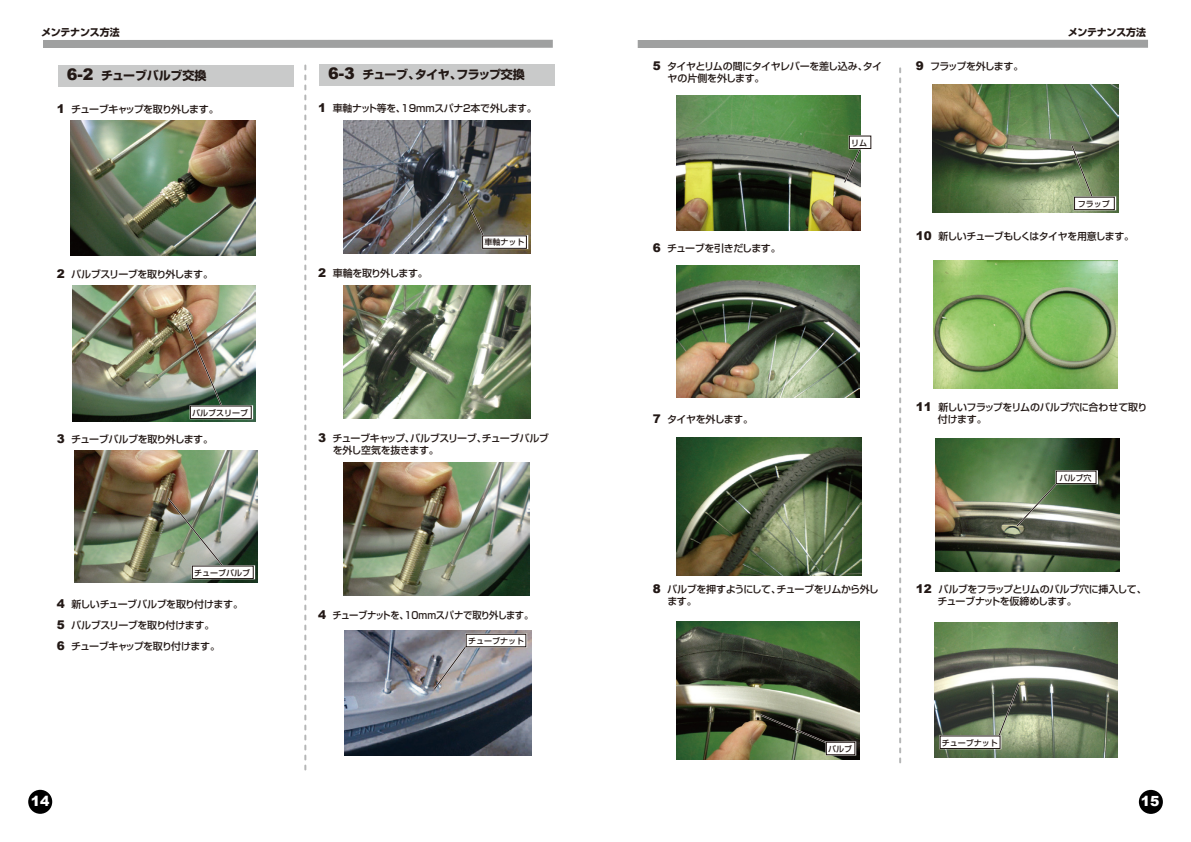
<style>
.page{position:relative;width:1191px;height:842px;background:#fff}
.page>*{position:absolute;margin:0;border:0;box-sizing:border-box;transform-origin:0 0}
.t1{font:900 14px "Arial";color:#fff}
.t2{font:700 12px "Shin Go Pro";letter-spacing:-.055em;color:#221815}
.t3{font:700 12px "Shin Go Pro";letter-spacing:-.03em;color:#221815}
.t4{font:500 10px/12px "Shin Go Pro";letter-spacing:-.045em;color:#221815}
.t5{font:500 10px "Shin Go Pro";letter-spacing:-.045em;color:#221815;scale:.93 1}
.t6{font:500 10px "Shin Go Pro";letter-spacing:-.02em;color:#221815}
.t7{font:500 10px "Shin Go Pro";letter-spacing:-.07em;color:#221815}
.t8{font:500 10px "Shin Go Pro";letter-spacing:-.095em;color:#221815}
.t9{font:700 10px "Shin Go Pro";letter-spacing:-.02em;color:#221815}
.t10{font:500 8px "Shin Go Pro";color:#221815}
.s1{font-family:"Arial";font-weight:900;font-size:12px}
.s2{font-family:"Arial";font-weight:900;font-size:16px}
</style>
<div class="page">
<div style="left:28px;top:790px;width:24px;height:24px;background:#000;border-radius:50%"></div>
<div style="left:1138px;top:790px;width:24px;height:24px;background:#000;border-radius:50%"></div>
<div style="left:43px;top:40px;width:510px;height:8px;background:#9fa0a0"></div>
<div style="left:637px;top:40px;width:511px;height:8px;background:#9fa0a0"></div>
<svg style="left:899px;top:67px;width:2px;height:695px"></svg>
<div style="left:319px;top:64px;width:235px;height:22px;background:#c9caca"></div>
<svg style="left:304px;top:65px;width:2px;height:704px"></svg>
<div style="left:58px;top:65px;width:235px;height:21px;background:#c9caca"></div>
<img style="left:676px;top:95px;width:184px;height:135px">
<img style="left:676px;top:266px;width:183px;height:132px">
<img style="left:677px;top:437px;width:184px;height:139px">
<img style="left:676px;top:622px;width:183px;height:137px">
<img style="left:932px;top:84px;width:186px;height:129px">
<img style="left:933px;top:260px;width:184px;height:129px">
<img style="left:935px;top:439px;width:184px;height:132px">
<img style="left:934px;top:622px;width:183px;height:135px">
<img style="left:343px;top:462px;width:186px;height:134px">
<img style="left:70px;top:120px;width:186px;height:136px">
<img style="left:73px;top:286px;width:182px;height:135px">
<img style="left:74px;top:451px;width:184px;height:131px">
<img style="left:343px;top:120px;width:187px;height:133px">
<img style="left:343px;top:285px;width:187px;height:133px">
<svg style="left:462px;top:191px;width:24px;height:49px"></svg>
<div style="left:482px;top:235px;width:46px;height:14px;background:#fff;border:2px solid #fff"></div>
<div style="left:482px;top:236px;width:44px;height:13px;border:1px solid #221815"></div>
<img style="left:344px;top:630px;width:187px;height:125px">
<svg style="left:842px;top:147px;width:19px;height:37px"></svg>
<div style="left:848px;top:135px;width:24px;height:14px;background:#fff;border:2px solid #fff"></div>
<div style="left:849px;top:136px;width:22px;height:13px;border:1px solid #221815"></div>
<svg style="left:1070px;top:144px;width:25px;height:59px"></svg>
<div style="left:1073px;top:196px;width:43px;height:14px;background:#fff;border:2px solid #fff"></div>
<div style="left:1074px;top:197px;width:40px;height:13px;border:1px solid #221815"></div>
<svg style="left:1014px;top:479px;width:46px;height:49px;background:#88967c"></svg>
<div style="left:1055px;top:470px;width:43px;height:14px;background:#fff;border:2px solid #fff"></div>
<div style="left:1056px;top:471px;width:40px;height:13px;border:1px solid #221815"></div>
<svg style="left:757px;top:713px;width:72px;height:32px;background:#3c4130"></svg>
<div style="left:825px;top:741px;width:31px;height:14px;background:#fff;border:2px solid #fff"></div>
<div style="left:826px;top:742px;width:29px;height:13px;border:1px solid #221815"></div>
<svg style="left:996px;top:683px;width:24px;height:57px"></svg>
<div style="left:939px;top:735px;width:62px;height:14px;background:#fff;border:2px solid #fff"></div>
<div style="left:940px;top:736px;width:60px;height:13px;border:1px solid #221815"></div>
<svg style="left:432px;top:638px;width:40px;height:53px;background:#99989d"></svg>
<div style="left:465px;top:633px;width:62px;height:14px;background:#fff;border:2px solid #fff"></div>
<div style="left:466px;top:634px;width:60px;height:13px;border:1px solid #221815"></div>
<img style="left:184px;top:321px;width:41px;height:89px">
<div style="left:190px;top:405px;width:63px;height:14px;background:#fff;border:2px solid #fff"></div>
<div style="left:190px;top:406px;width:61px;height:13px;border:1px solid #221815"></div>
<img style="left:166px;top:496px;width:61px;height:74px">
<div style="left:192px;top:565px;width:63px;height:14px;background:#fff;border:2px solid #fff"></div>
<div style="left:192px;top:566px;width:61px;height:13px;border:1px solid #221815"></div>
<p class="t9" style="left:41px;top:24px;width:80px">メンテナンス方法</p>
<p class="t9" style="left:1067px;top:24px;width:80px">メンテナンス方法</p>
<p class="t4" style="left:667px;top:59px;width:216px;text-indent:-15px"><span class="s1">5</span> タイヤとリムの間にタイヤレバーを差し込み、タイヤの片側を外します。</p>
<p class="t7" style="left:915px;top:58px;width:109px"><span class="s1">9</span> フラップを外します。</p>
<p class="t2" style="left:328px;top:65px;width:198px"><span class="s2">6-3</span> チューブ、タイヤ、フラップ交換</p>
<p class="t6" style="left:318px;top:100px;width:220px"><span class="s1">1</span> 車軸ナット等を、19mmスパナ2本で外します。</p>
<p class="t3" style="left:67px;top:65px;width:141px"><span class="s2">6-2</span> チューブバルブ交換</p>
<p class="t8" style="left:57px;top:101px;width:163px"><span class="s1">1</span> チューブキャップを取り外します。</p>
<p class="t4" style="left:57px;top:267px;width:158px"><span class="s1">2</span> バルブスリーブを取り外します。</p>
<p class="t10" style="left:192px;top:406px;width:57px">バルブスリーブ</p>
<p class="t4" style="left:57px;top:432px;width:158px"><span class="s1">3</span> チューブバルブを取り外します。</p>
<p class="t10" style="left:194px;top:566px;width:57px">チューブバルブ</p>
<p class="t4" style="left:57px;top:592px;width:188px;line-height:21px"><span class="s1">4</span> 新しいチューブバルブを取り付けます。<br><span class="s1">5</span> バルブスリーブを取り付けます。<br><span class="s1">6</span> チューブキャップを取り付けます。</p>
<p class="t7" style="left:318px;top:265px;width:111px"><span class="s1">2</span> 車輪を取り外します。</p>
<p class="t10" style="left:484px;top:236px;width:41px">車軸ナット</p>
<p class="t4" style="left:333px;top:431px;width:218px;text-indent:-15px"><span class="s1">3</span> チューブキャップ、バルブスリーブ、チューブバルブを外し空気を抜きます。</p>
<p class="t5" style="left:318px;top:607px;width:233px"><span class="s1">4</span> チューブナットを、10mmスパナで取り外します。</p>
<p class="t10" style="left:468px;top:634px;width:57px">チューブナット</p>
<p class="t4" style="left:652px;top:241px;width:130px"><span class="s1">6</span> チューブを引きだします。</p>
<p class="t10" style="left:851px;top:136px;width:17px">リム</p>
<p class="t10" style="left:1077px;top:197px;width:33px">フラップ</p>
<p class="t4" style="left:915px;top:229px;width:220px"><span class="s1">10</span> 新しいチューブもしくはタイヤを用意します。</p>
<p class="t4" style="left:652px;top:412px;width:102px"><span class="s1">7</span> タイヤを外します。</p>
<p class="t4" style="left:937px;top:400px;width:211px;text-indent:-22px"><span class="s1">11</span> 新しいフラップをリムのバルブ穴に合わせて取り付けます。</p>
<p class="t10" style="left:1059px;top:471px;width:33px">バルブ穴</p>
<p class="t4" style="left:667px;top:582px;width:213px;text-indent:-15px"><span class="s1">8</span> バルブを押すようにして、チューブをリムから外します。</p>
<p class="t4" style="left:937px;top:582px;width:211px;text-indent:-22px"><span class="s1">12</span> バルブをフラップとリムのバルブ穴に挿入して、チューブナットを仮締めします。</p>
<p class="t10" style="left:828px;top:742px;width:25px">バルブ</p>
<p class="t10" style="left:942px;top:736px;width:57px">チューブナット</p>
<h1 class="t1" style="left:31px;top:791px;width:20px">14</h1>
<h1 class="t1" style="left:1140px;top:791px;width:20px">15</h1>
</div>
